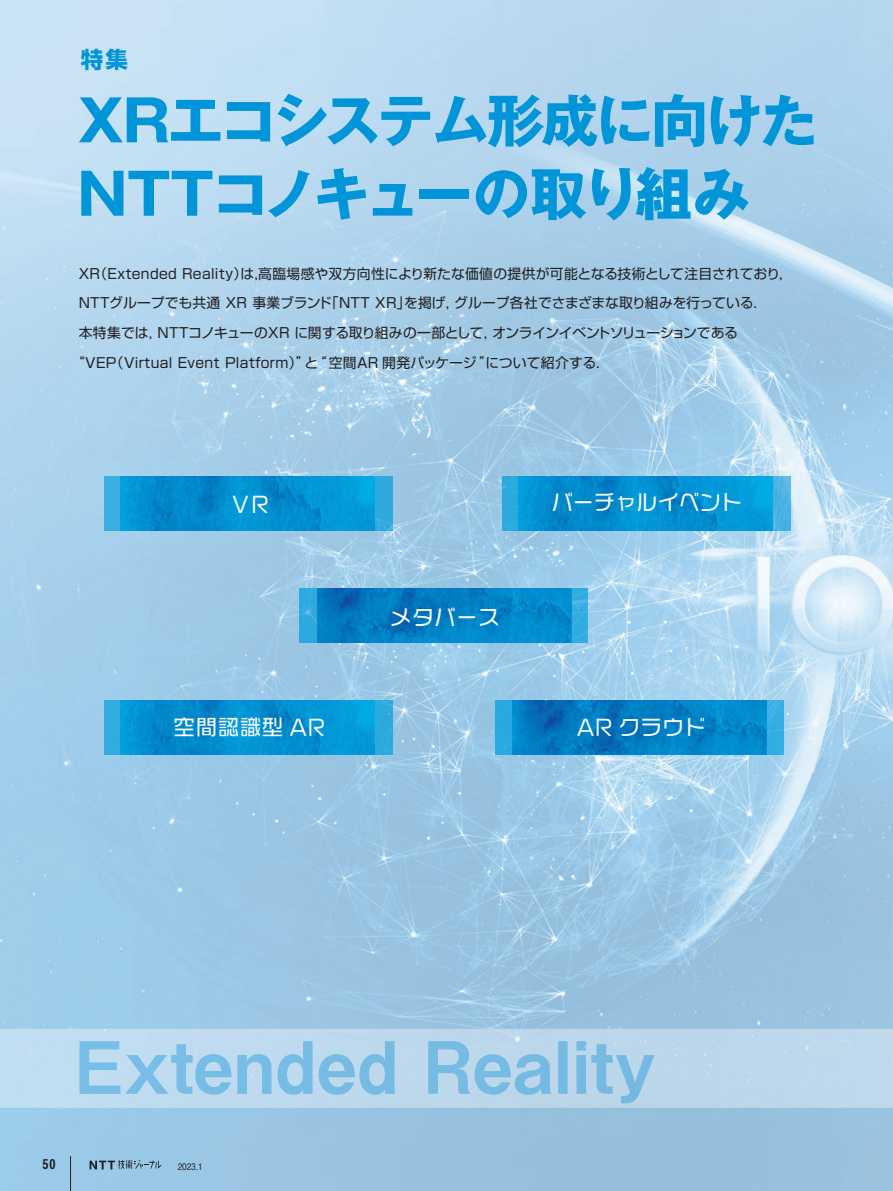
<style>
.page{position:relative;width:893px;height:1191px;background:#fff}
.page>*{position:absolute;margin:0;border:0;box-sizing:border-box;transform-origin:0 0}
.t1{font:700 57px/73.3px "Gothic MB101 Pro";letter-spacing:-.04em;color:#0095d9}
.t2{font:700 22.5px "Shin Go Pr 5";color:#0095d9}
.t3{font:21px "VDL Logo G Regular";letter-spacing:.05em;color:#fff}
.t4{font:21px "VDL Logo G Regular";letter-spacing:.01em;color:#fff}
.t5{font:13.8px "Shin Go Pro";letter-spacing:.015em;color:#231f20}
.t6{font:13.8px "Shin Go Pro";letter-spacing:-.02em;color:#231f20}
.t7{font:13.5px "Midashi Go Pro MB31";color:#231f20}
.t8{font:500 9px "Gothic BBB Pro";color:#231f20}
</style>
<div class="page">
<img style="left:0;top:0;width:893px;height:1191px">
<img style="left:495px;top:700px;width:288px;height:54px">
<svg style="left:512px;top:700px;width:254px;height:54px;fill:#007fc4"></svg>
<div style="left:104px;top:700px;width:288px;height:54px;background:#30ace1"></div>
<svg style="left:121px;top:700px;width:254px;height:54px;fill:#0091d3"></svg>
<img style="left:502px;top:477px;width:288px;height:53px">
<svg style="left:519px;top:477px;width:253px;height:53px;fill:#0092d3"></svg>
<img style="left:300px;top:589px;width:288px;height:53px">
<svg style="left:318px;top:589px;width:253px;height:53px;fill:#0080c5"></svg>
<div style="left:104px;top:477px;width:288px;height:53px;background:#35ade1"></div>
<svg style="left:121px;top:477px;width:254px;height:53px;fill:#0091d3"></svg>
<div style="left:0;top:1029px;width:893px;height:78px;background:#bed8ec"></div>
<svg style="left:90px;top:1160px;width:72px;height:9px"></svg>
<hr style="left:70px;top:1156px;width:1px;height:35px;background:#231f20">
<img style="left:79px;top:1041px;width:575px;height:62px">
<h2 class="t2" style="left:81px;top:41px;width:49px">特集</h2>
<h1 class="t1" style="left:78px;top:77px;width:741px">XRエコシステム形成に向けた<br>NTTコノキューの取り組み</h1>
<p class="t5" style="left:79px;top:262px;width:716px">XR（Extended Reality）は，高臨場感や双方向性により新たな価値の提供が可能となる技術として注目されており，</p>
<p class="t5" style="left:79px;top:292px;width:690px">NTTグループでも共通 XR 事業ブランド「NTT XR」を掲げ，グループ各社でさまざまな取り組みを行っている．</p>
<p class="t6" style="left:79px;top:321px;width:661px">本特集では，NTTコノキューのXR に関する取り組みの一部として，オンラインイベントソリューションである</p>
<p class="t5" style="left:71px;top:351px;width:540px">“VEP（Virtual Event Platform）”と“空間AR 開発パッケージ ”について紹介する．</p>
<h3 class="t3" style="left:233px;top:490px;width:38px">VR</h3>
<h3 class="t3" style="left:390px;top:602px;width:111px">メタバース</h3>
<h3 class="t4" style="left:552px;top:488px;width:192px">バーチャルイベント</h3>
<h3 class="t3" style="left:174px;top:713px;width:153px">空間認識型 AR</h3>
<h3 class="t3" style="left:577px;top:713px;width:131px">AR クラウド</h3>
<p class="t7" style="left:42px;top:1153px;width:15px">50</p>
<p class="t8" style="left:178px;top:1159px;width:26px">2023.1</p>
</div>
